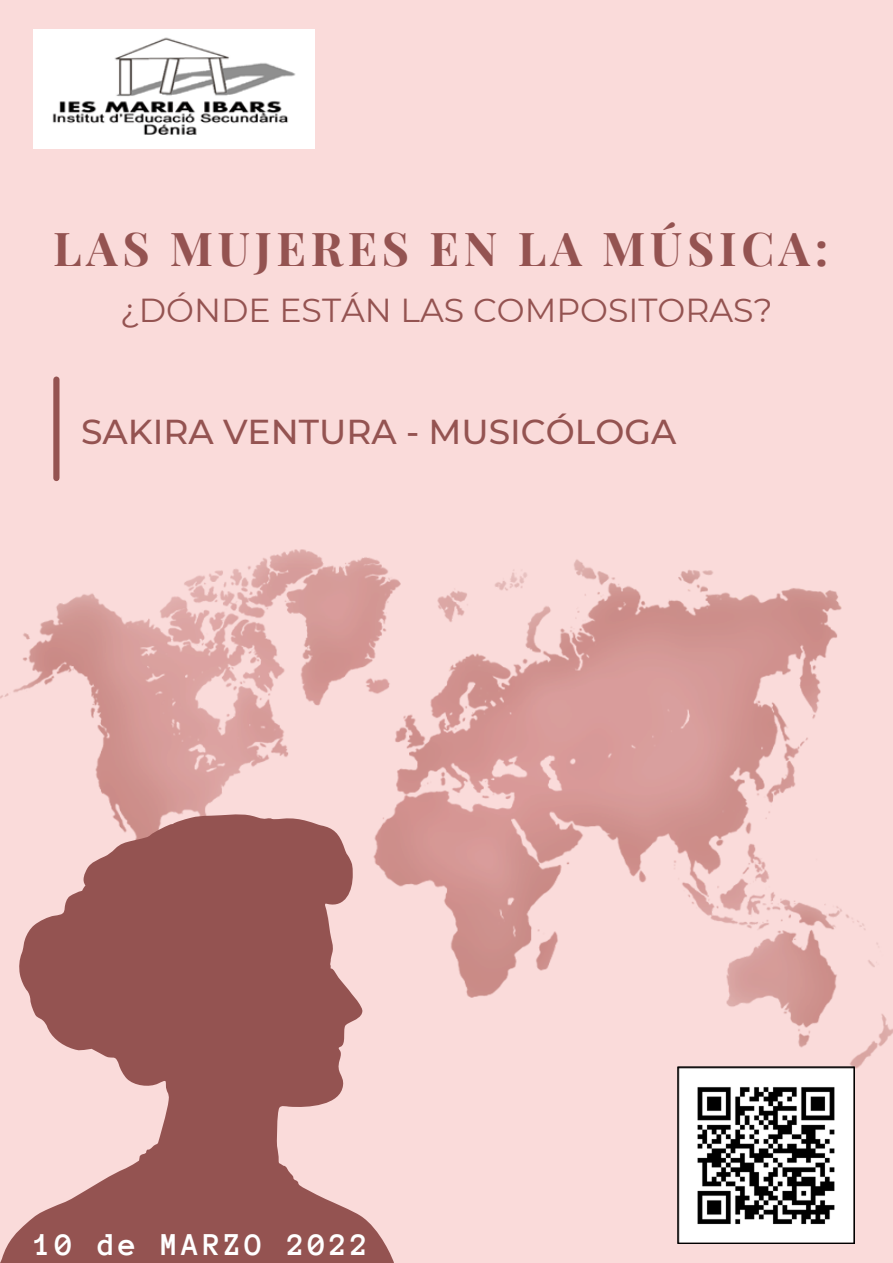
<style>
.page{position:relative;width:893px;height:1263px;background:#fadbda}
.page>*{position:absolute;margin:0;border:0;box-sizing:border-box;transform-origin:0 0}
.t1{font:700 46.72px "Playfair Display";letter-spacing:.1em;color:#945351}
.t2{font:500 34.5px "Montserrat";color:#945351}
.t3{font:33.22px "Montserrat";color:#945351}
.t4{font:700 32.62px "Anonymous Pro";letter-spacing:.1em;color:#fff}
</style>
<div class="page">
<img style="left:0;top:549px;width:893px;height:560px">
<img style="left:677px;top:1066px;width:177px;height:177px">
<img style="left:33px;top:30px;width:281px;height:119px">
<svg style="left:0;top:813px;width:394px;height:450px;fill:#945351"></svg>
<div style="left:53px;top:380px;width:6px;height:98px;background:#945351"></div>
<p class="t1" style="left:53px;top:215px;width:776px">LAS MUJERES EN LA MÚSICA:</p>
<p class="t3" style="left:120px;top:290px;width:654px">¿DÓNDE ESTÁN LAS COMPOSITORAS?</p>
<p class="t2" style="left:81px;top:410px;width:596px">SAKIRA VENTURA - MUSICÓLOGA</p>
<p class="t4" style="left:35px;top:1228px;width:335px">10 de MARZO 2022</p>
</div>
